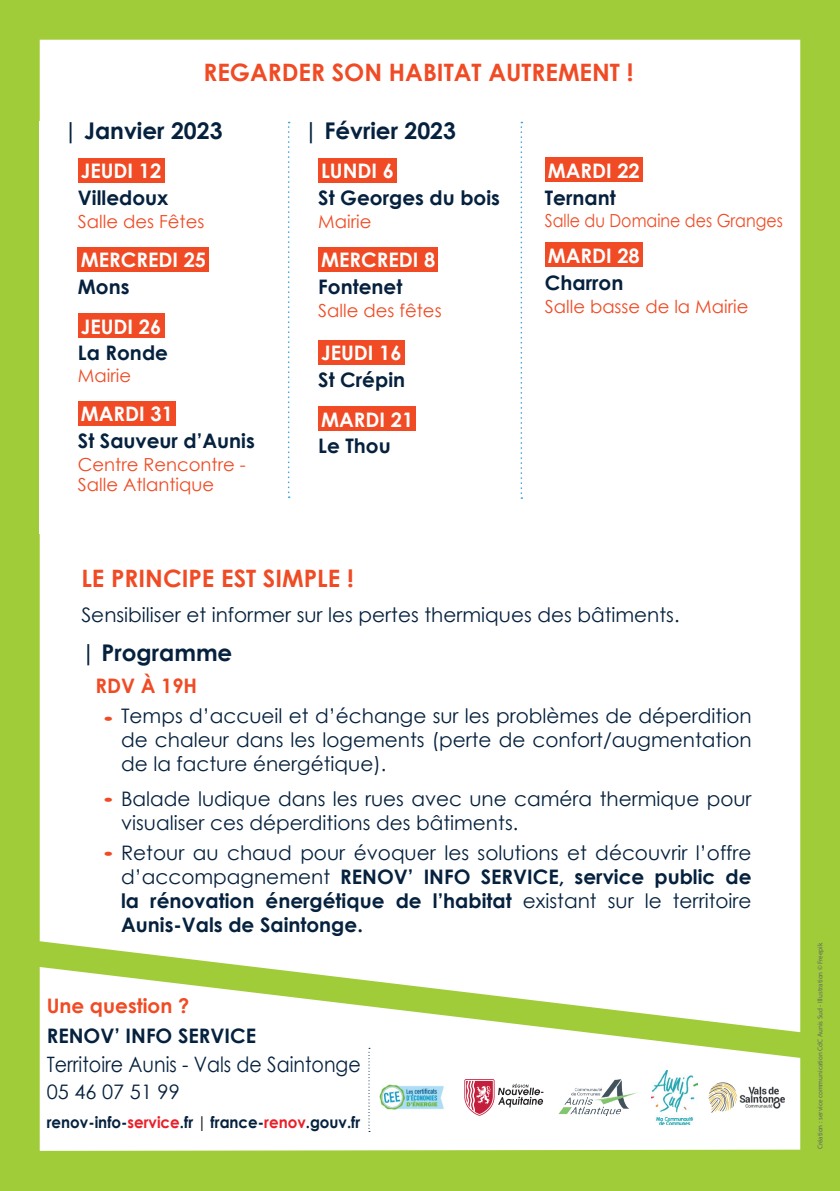
<style>
.page{position:relative;width:840px;height:1191px;background:#fff}
.page>*{position:absolute;margin:0;border:0;box-sizing:border-box;transform-origin:0 0}
.t1{font:700 24px "Century Gothic";color:#f04b24}
.t2{font:700 23px "Century Gothic";color:#05213e}
.t3{font:21.2px "Century Gothic";color:#05213e;scale:.9 1}
.t4{font:20px/24px "Century Gothic";color:#05213e;text-align:justify}
.t5{font:700 20px "Century Gothic";color:#05213e}
.t6{font:700 20px "Century Gothic";color:#fff}
.t7{font:700 20px "Century Gothic";color:#f04b24}
.t8{font:18px/20px "Century Gothic";color:#f04b24}
.t9{font:18px "Century Gothic";color:#f04b24;scale:.88 1}
.t10{font:700 16px "Century Gothic";color:#05213e;scale:.94 1}
.t11{font:7px "Myriad Pro";color:#5e6b60}
.s1{font-family:"Myriad Pro";color:#f04b24}
.s2{font-weight:700}
.s3{color:#ea1f28}
.s4{color:#231f20}
</style>
<div class="page">
<div style="left:0;top:0;width:839px;height:1191px;background:#a1cc3a"></div>
<div style="left:40px;top:40px;width:759px;height:927px;background:#fff"></div>
<svg style="left:40px;top:967px;width:759px;height:183px;background:#f2f8e4"></svg>
<div style="left:40px;top:122px;width:243px;height:412px;background:#fff"></div>
<div style="left:78px;top:158px;width:86px;height:24px;background:#f04b24"></div>
<div style="left:78px;top:247px;width:131px;height:24px;background:#f04b24"></div>
<div style="left:78px;top:313px;width:86px;height:25px;background:#f04b24"></div>
<div style="left:78px;top:401px;width:98px;height:24px;background:#f04b24"></div>
<svg style="left:288px;top:122px;width:1px;height:376px"></svg>
<svg style="left:520px;top:122px;width:2px;height:377px"></svg>
<svg style="left:368px;top:1047px;width:2px;height:85px"></svg>
<svg style="left:464px;top:1079px;width:79px;height:36px;background:#d9b5bc"></svg>
<img style="left:558px;top:1079px;width:79px;height:36px">
<img style="left:707px;top:1081px;width:79px;height:32px">
<img style="left:650px;top:1070px;width:47px;height:54px">
<div style="left:318px;top:158px;width:78px;height:24px;background:#f04b24"></div>
<div style="left:318px;top:247px;width:120px;height:24px;background:#f04b24"></div>
<div style="left:318px;top:340px;width:86px;height:24px;background:#f04b24"></div>
<div style="left:318px;top:406px;width:98px;height:25px;background:#f04b24"></div>
<div style="left:530px;top:163px;width:265px;height:401px;background:#fff"></div>
<div style="left:544px;top:158px;width:98px;height:24px;background:#f04b24"></div>
<div style="left:544px;top:243px;width:98px;height:24px;background:#f04b24"></div>
<img style="left:372px;top:1079px;width:78px;height:36px">
<p class="t1" style="left:203px;top:54px;width:431px">REGARDER SON HABITAT AUTREMENT !</p>
<p class="t2" style="left:64px;top:113px;width:160px">| Janvier 2023</p>
<p class="t6" style="left:81px;top:156px;width:82px">JEUDI 12</p>
<p class="t5" style="left:78px;top:183px;width:92px">Villedoux</p>
<p class="t8" style="left:78px;top:211px;width:128px">Salle des Fêtes</p>
<p class="t6" style="left:81px;top:245px;width:127px">MERCREDI 25</p>
<p class="t6" style="left:81px;top:311px;width:82px">JEUDI 26</p>
<p class="t5" style="left:78px;top:338px;width:91px">La Ronde</p>
<p class="t8" style="left:78px;top:365px;width:55px">Mairie</p>
<p class="t6" style="left:81px;top:399px;width:93px">MARDI 31</p>
<p class="t5" style="left:78px;top:425px;width:178px">St Sauveur d’Aunis</p>
<p class="t8" style="left:78px;top:454px;width:169px">Centre Rencontre -<br>Salle Atlantique</p>
<p class="t2" style="left:304px;top:113px;width:153px">| Février 2023</p>
<p class="t6" style="left:321px;top:156px;width:74px">LUNDI 6</p>
<p class="t5" style="left:318px;top:183px;width:183px">St Georges du bois</p>
<p class="t8" style="left:318px;top:211px;width:55px">Mairie</p>
<p class="t6" style="left:321px;top:245px;width:116px">MERCREDI 8</p>
<p class="t5" style="left:318px;top:272px;width:85px">Fontenet</p>
<p class="t8" style="left:318px;top:300px;width:125px">Salle des fêtes</p>
<p class="t6" style="left:321px;top:338px;width:82px">JEUDI 16</p>
<p class="t5" style="left:318px;top:365px;width:88px">St Crépin</p>
<p class="t6" style="left:321px;top:404px;width:94px">MARDI 21</p>
<p class="t5" style="left:318px;top:431px;width:74px">Le Thou</p>
<p class="t6" style="left:547px;top:155px;width:93px">MARDI 22</p>
<p class="t5" style="left:544px;top:182px;width:72px">Ternant</p>
<p class="t9" style="left:544px;top:208px;width:272px">Salle du Domaine des Granges</p>
<p class="t6" style="left:547px;top:240px;width:93px">MARDI 28</p>
<p class="t5" style="left:544px;top:267px;width:80px">Charron</p>
<p class="t8" style="left:544px;top:296px;width:205px">Salle basse de la Mairie</p>
<p class="t1" style="left:81px;top:559px;width:274px">LE PRINCIPE EST SIMPLE !</p>
<p class="t4" style="left:81px;top:602px;width:599px">Sensibiliser et informer sur les pertes thermiques des bâtiments.</p>
<p class="t2" style="left:81px;top:635px;width:152px">| Programme</p>
<p class="t7" style="left:95px;top:671px;width:103px">RDV À 19H</p>
<p class="t4" style="left:121px;top:703px;width:631px;text-indent:-17px"><span class="s1">•</span> Temps d’accueil et d’échange sur les problèmes de déperdition de chaleur dans les logements (perte de confort/augmentation de la facture énergétique).</p>
<p class="t4" style="left:121px;top:787px;width:631px;text-indent:-17px"><span class="s1">•</span> Balade ludique dans les rues avec une caméra thermique pour visualiser ces déperditions des bâtiments.</p>
<p class="t4" style="left:121px;top:840px;width:631px;text-indent:-17px"><span class="s1">•</span> Retour au chaud pour évoquer les solutions et découvrir l’offre d’accompagnement <span class="s2">RENOV’ INFO SERVICE, service public de la rénovation énergétique de l’habitat</span> existant sur le territoire <span class="s2">Aunis-Vals de Saintonge.</span></p>
<p class="t7" style="left:47px;top:990px;width:144px">Une question ?</p>
<p class="t5" style="left:47px;top:1020px;width:211px">RENOV’ INFO SERVICE</p>
<p class="t3" style="left:47px;top:1049px;width:350px">Territoire Aunis - Vals de Saintonge</p>
<p class="t4" style="left:47px;top:1079px;width:134px">05 46 07 51 99</p>
<p class="t10" style="left:47px;top:1110px;width:335px">renov-info-<span class="s3">service</span>.fr <span class="s4">|</span> france-<span class="s3">renov</span>.gouv.fr</p>
<p class="t11" style="left:815px;top:1149px;width:208px;rotate:-90deg">Création : service communication CdC Aunis Sud - Illustration © Freepik</p>
</div>
